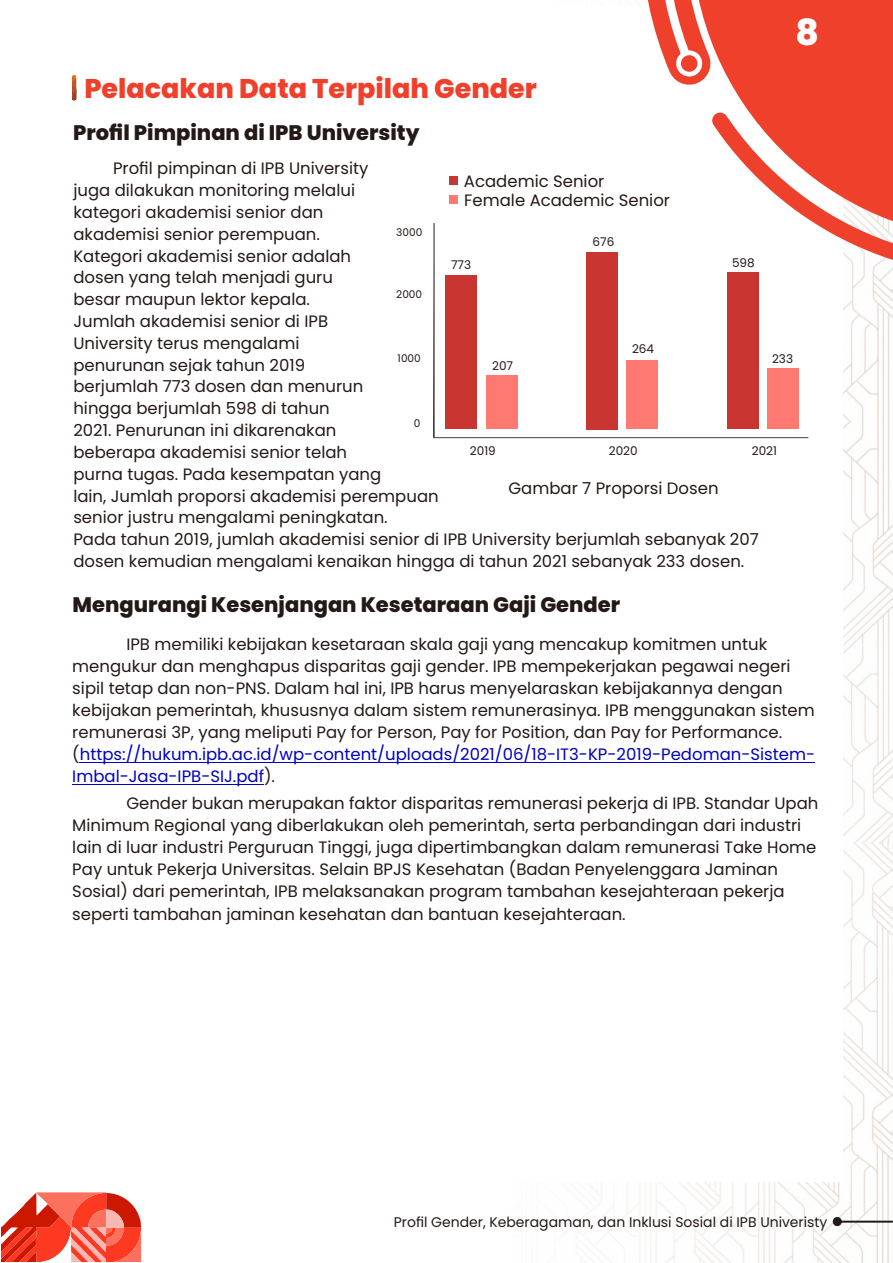
<style>
.page{position:relative;width:893px;height:1263px;background:#fff}
.page>*{position:absolute;margin:0;border:0;box-sizing:border-box;transform-origin:0 0}
.t1{font:800 36px "Poppins";color:#fff}
.t2{font:800 27px "Poppins";color:#ef402b}
.t3{font:800 21px "Poppins";color:#231916}
.t4{font:16.5px/21.8px "Poppins";color:#231916}
.t5{font:13.95px "Poppins";color:#231916}
.t6{font:12px "Poppins";color:#231916}
.t7{font:10.5px "Poppins";color:#231916}
.s1{color:#0000c4}
</style>
<div class="page">
<img style="left:608px;top:276px;width:284px;height:987px">
<div style="left:12px;top:6px;width:831px;height:1176px;background:#fff"></div>
<svg style="left:1px;top:1192px;width:140px;height:70px;background:#f16553"></svg>
<svg style="left:841px;top:1218px;width:52px;height:7px"></svg>
<div style="left:833px;top:1217px;width:9px;height:9px;background:#231916;border:1px solid #231916;border-radius:50%"></div>
<svg style="left:72px;top:75px;width:4px;height:25px"></svg>
<svg style="left:648px;top:0;width:245px;height:276px"></svg>
<svg style="left:676px;top:50px;width:26px;height:27px"></svg>
<div style="left:681px;top:55px;width:16px;height:17px;background:#ef402b;border-radius:50%"></div>
<div style="left:586px;top:252px;width:32px;height:178px;background:#c93531"></div>
<svg style="left:433px;top:257px;width:375px;height:181px"></svg>
<hr style="left:434px;top:223px;width:1px;height:214px;background:#231916">
<div style="left:449px;top:177px;width:8px;height:8px;background:#c93531"></div>
<div style="left:449px;top:196px;width:9px;height:8px;background:#ff7973"></div>
<hr style="left:80px;top:762px;width:735px;height:1px;background:#0000c4">
<hr style="left:72px;top:784px;width:192px;height:1px;background:#0000c4">
<h2 class="t2" style="left:84px;top:70px;width:454px">Pelacakan Data Terpilah Gender</h2>
<p class="t3" style="left:73px;top:118px;width:348px">Profil Pimpinan di IPB University</p>
<h1 class="t1" style="left:795px;top:7px;width:25px">8</h1>
<p class="t4" style="left:73px;top:158px;width:687px;text-indent:40px">Profil pimpinan di IPB University<br>juga dilakukan monitoring melalui<br>kategori akademisi senior dan<br>akademisi senior perempuan.<br>Kategori akademisi senior adalah<br>dosen yang telah menjadi guru<br>besar maupun lektor kepala.<br>Jumlah akademisi senior di IPB<br>University terus mengalami<br>penurunan sejak tahun 2019<br>berjumlah 773 dosen dan menurun<br>hingga berjumlah 598 di tahun<br>2021. Penurunan ini dikarenakan<br>beberapa akademisi senior telah<br>purna tugas. Pada kesempatan yang<br>lain, Jumlah proporsi akademisi perempuan<br>senior justru mengalami peningkatan.<br>Pada tahun 2019, jumlah akademisi senior di IPB University berjumlah sebanyak 207 dosen kemudian mengalami kenaikan hingga di tahun 2021 sebanyak 233 dosen.</p>
<p class="t4" style="left:464px;top:172px;width:208px;line-height:19px">Academic Senior<br>Female Academic Senior</p>
<p class="t7" style="left:396px;top:225px;width:28px">3000</p>
<p class="t6" style="left:593px;top:233px;width:23px">676</p>
<p class="t6" style="left:732px;top:255px;width:24px">598</p>
<p class="t6" style="left:451px;top:257px;width:22px">773</p>
<p class="t7" style="left:396px;top:286px;width:27px">2000</p>
<p class="t6" style="left:632px;top:340px;width:24px">264</p>
<p class="t6" style="left:772px;top:350px;width:23px">233</p>
<p class="t7" style="left:398px;top:351px;width:25px">1000</p>
<p class="t6" style="left:492px;top:357px;width:22px">207</p>
<p class="t7" style="left:414px;top:416px;width:8px">0</p>
<p class="t6" style="left:470px;top:442px;width:27px">2019</p>
<p class="t6" style="left:609px;top:442px;width:30px">2020</p>
<p class="t6" style="left:752px;top:442px;width:27px">2021</p>
<p class="t4" style="left:508px;top:478px;width:212px">Gambar 7 Proporsi Dosen</p>
<p class="t3" style="left:73px;top:590px;width:549px">Mengurangi Kesenjangan Kesetaraan Gaji Gender</p>
<p class="t4" style="left:72px;top:633px;width:744px;text-indent:54px">IPB memiliki kebijakan kesetaraan skala gaji yang mencakup komitmen untuk mengukur dan menghapus disparitas gaji gender. IPB mempekerjakan pegawai negeri sipil tetap dan non-PNS. Dalam hal ini, IPB harus menyelaraskan kebijakannya dengan kebijakan pemerintah, khususnya dalam sistem remunerasinya. IPB menggunakan sistem remunerasi 3P, yang meliputi Pay for Person, Pay for Position, dan Pay for Performance. (<span class="s1">https://hukum.ipb.ac.id/wp-content/uploads/2021/06/18-IT3-KP-2019-Pedoman-Sistem-Imbal-Jasa-IPB-SIJ.pdf</span>).</p>
<p class="t4" style="left:72px;top:792px;width:748px;text-indent:54px">Gender bukan merupakan faktor disparitas remunerasi pekerja di IPB. Standar Upah Minimum Regional yang diberlakukan oleh pemerintah, serta perbandingan dari industri lain di luar industri Perguruan Tinggi, juga dipertimbangkan dalam remunerasi Take Home Pay untuk Pekerja Universitas. Selain BPJS Kesehatan (Badan Penyelenggara Jaminan Sosial) dari pemerintah, IPB melaksanakan program tambahan kesejahteraan pekerja seperti tambahan jaminan kesehatan dan bantuan kesejahteraan.</p>
<p class="t5" style="left:394px;top:1212px;width:435px">Profil Gender, Keberagaman, dan Inklusi Sosial di IPB Univeristy</p>
</div>
